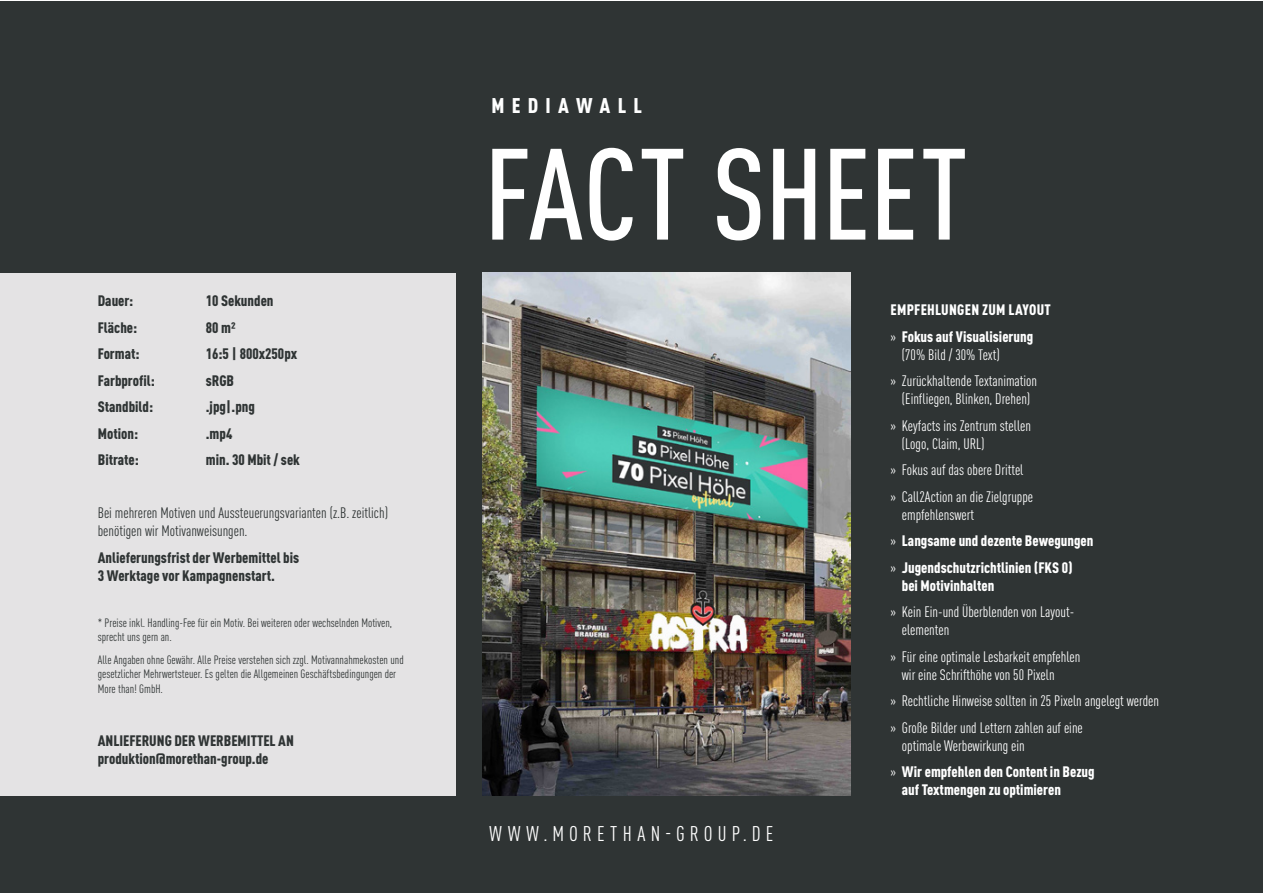
<style>
.page{position:relative;width:1263px;height:893px;background:#fff}
.page>*{position:absolute;margin:0;border:0;box-sizing:border-box;transform-origin:0 0}
.t1{font:500 condensed 127.5px "DIN Pro";letter-spacing:-.005em;color:#fff}
.t2{font:condensed 21px "DIN Pro";letter-spacing:.24em;color:#fff}
.t3{font:900 condensed 21px "DIN Pro";letter-spacing:.345em;color:#fff}
.t4{font:condensed 15px/26.5px "DIN Pro";color:#fff}
.t5{font:900 condensed 15px/18px "DIN Pro";color:#2f3434}
.t6{font:900 condensed 15px/26.5px "DIN Pro";color:#fff}
.t7{font:condensed 15px/18px "DIN Pro";color:#2f3434}
.t8{font:condensed 12px/14.4px "DIN Pro";color:#2f3434}
.s1{font-weight:400}
</style>
<div class="page">
<div style="left:0;top:731px;width:1263px;height:162px;background:#2f3434"></div>
<div style="left:0;top:1px;width:1263px;height:793px;background:#2f3434"></div>
<div style="left:0;top:273px;width:456px;height:522px;background:#e4e3e4"></div>
<img style="left:483px;top:272px;width:367px;height:523px">
<p class="t5" style="left:98px;top:290px;width:37px">Dauer:</p>
<p class="t5" style="left:206px;top:290px;width:69px">10 Sekunden</p>
<p class="t5" style="left:98px;top:317px;width:41px">Fläche:</p>
<p class="t5" style="left:206px;top:317px;width:32px">80 m²</p>
<p class="t5" style="left:98px;top:343px;width:43px">Format:</p>
<p class="t5" style="left:206px;top:343px;width:93px">16:5 | 800x250px</p>
<p class="t5" style="left:98px;top:370px;width:58px">Farbprofil:</p>
<p class="t5" style="left:206px;top:370px;width:30px">sRGB</p>
<p class="t5" style="left:98px;top:396px;width:57px">Standbild:</p>
<p class="t5" style="left:206px;top:396px;width:51px">.jpg|.png</p>
<p class="t5" style="left:98px;top:423px;width:42px">Motion:</p>
<p class="t5" style="left:206px;top:423px;width:28px">.mp4</p>
<p class="t5" style="left:98px;top:449px;width:43px">Bitrate:</p>
<p class="t5" style="left:206px;top:449px;width:96px">min. 30 Mbit / sek</p>
<p class="t7" style="left:98px;top:503px;width:292px">Bei mehreren Motiven und Aussteuerungsvarianten (z.B. zeitlich) benötigen wir Motivanweisungen.</p>
<p class="t5" style="left:98px;top:547px;width:203px">Anlieferungsfrist der Werbemittel bis<br>3 Werktage vor Kampagnenstart.</p>
<p class="t8" style="left:98px;top:614px;width:296px">* Preise inkl. Handling-Fee für ein Motiv. Bei weiteren oder wechselnden Motiven, sprecht uns gern an.</p>
<p class="t8" style="left:98px;top:652px;width:307px">Alle Angaben ohne Gewähr. Alle Preise verstehen sich zzgl. Motivannahmekosten und gesetzlicher Mehrwertsteuer. Es gelten die Allgemeinen Geschäftsbedingungen der<br>More than! GmbH.</p>
<p class="t5" style="left:98px;top:730px;width:198px">ANLIEFERUNG DER WERBEMITTEL AN produktion@morethan-group.de</p>
<h2 class="t3" style="left:492px;top:89px;width:152px">MEDIAWALL</h2>
<h1 class="t1" style="left:484px;top:100px;width:485px">FACT SHEET</h1>
<h2 class="t2" style="left:489px;top:819px;width:285px">WWW.MORETHAN-GROUP.DE</h2>
<p class="t6" style="left:890px;top:295px;width:162px">EMPFEHLUNGEN ZUM LAYOUT <span class="s1">»</span> Fokus auf Visualisierung</p>
<p class="t4" style="left:890px;top:340px;width:148px;text-indent:11px">(70% Bild / 30% Text)<br>» Zurückhaltende Textanimation</p>
<p class="t4" style="left:890px;top:384px;width:142px;text-align:right">(Einfliegen, Blinken, Drehen)<br>» Keyfacts ins Zentrum stellen</p>
<p class="t4" style="left:890px;top:429px;width:144px;text-indent:11px">(Logo, Claim, URL)<br>» Fokus auf das obere Drittel<br>» Call2Action an die Zielgruppe</p>
<p class="t6" style="left:890px;top:500px;width:205px;text-indent:11px"><span class="s1">empfehlenswert<br>»</span> Langsame und dezente Bewegungen <span class="s1">»</span> Jugendschutzrichtlinien (FKS 0)</p>
<p class="t6" style="left:902px;top:571px;width:94px">bei Motivinhalten</p>
<p class="t4" style="left:902px;top:602px;width:174px;line-height:18px;text-indent:-11px">» Kein Ein-und Überblenden von Layout&shy;elementen</p>
<p class="t4" style="left:902px;top:646px;width:180px;line-height:18px;text-indent:-11px">» Für eine optimale Lesbarkeit empfehlen wir eine Schrifthöhe von 50 Pixeln</p>
<p class="t4" style="left:890px;top:686px;width:270px">» Rechtliche Hinweise sollten in 25 Pixeln angelegt werden » Große Bilder und Lettern zahlen auf eine</p>
<p class="t6" style="left:890px;top:731px;width:206px;text-indent:11px"><span class="s1">optimale Werbewirkung ein<br>»</span> Wir empfehlen den Content in Bezug</p>
<p class="t6" style="left:902px;top:775px;width:161px">auf Textmengen zu optimieren</p>
</div>
